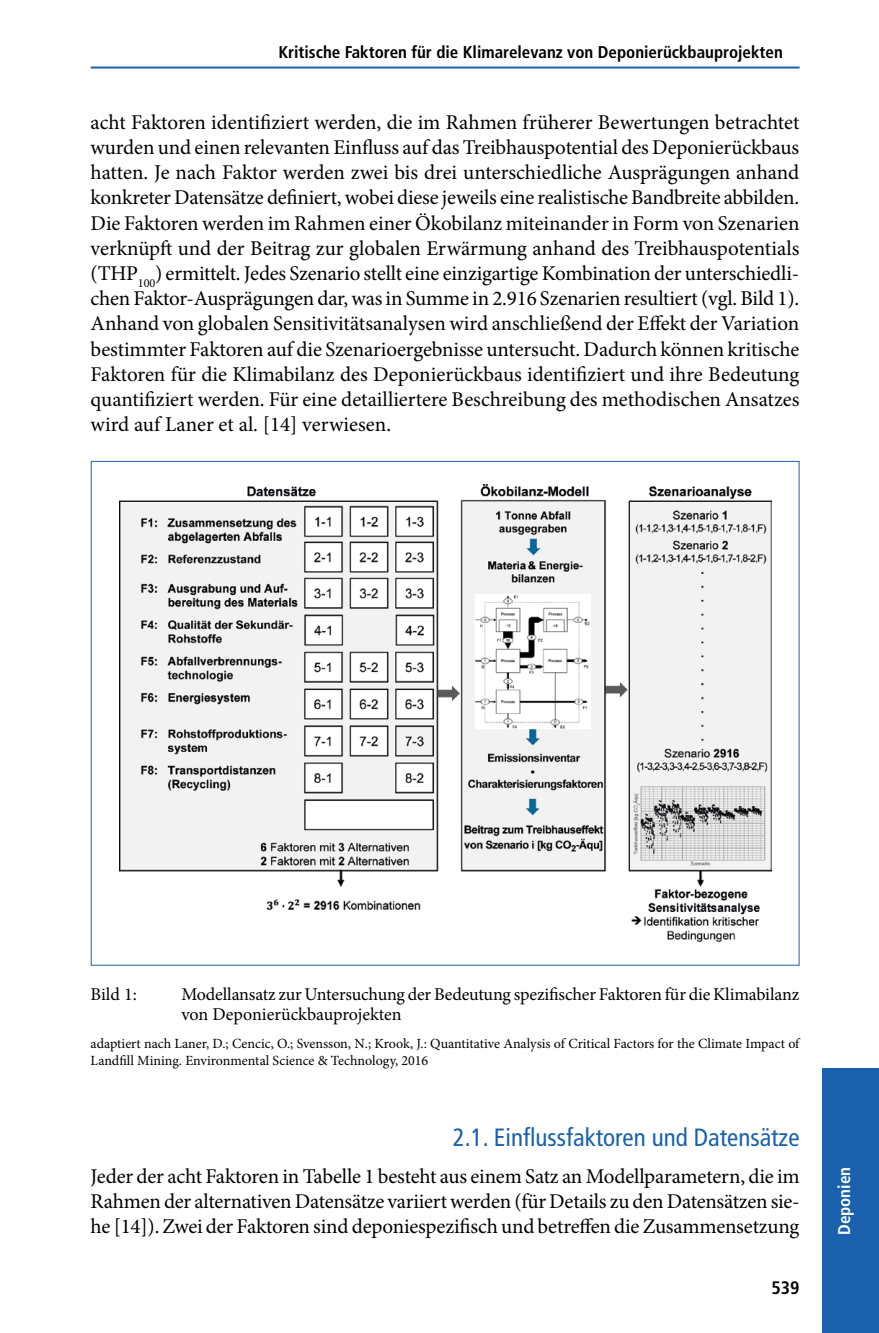
<style>
.page{position:relative;width:879px;height:1333px;background:#fff}
.page>*{position:absolute;margin:0;border:0;box-sizing:border-box;transform-origin:0 0}
.t1{font:condensed 25px "Frutiger";color:#1961ac}
.t2{font:21px/25.2px "Minion Pro";letter-spacing:-.005em;color:#000;text-align:justify}
.t3{font:18px/20px "Minion Pro";letter-spacing:-.01em;color:#000}
.t4{font:700 condensed 18px "Frutiger";color:#000}
.t5{font:700 condensed 17px "Frutiger";color:#000}
.t6{font:700 condensed 17px "Frutiger";color:#fff}
.t7{font:14px/16.8px "Minion Pro";color:#000}
</style>
<div class="page">
<hr style="left:91px;top:66px;width:708px;height:2px;background:#1961ac">
<div style="left:822px;top:1068px;width:57px;height:264px;background:#1961ac"></div>
<img style="left:119px;top:484px;width:652px;height:458px">
<p class="t5" style="left:278px;top:42px;width:506px">Kritische Faktoren für die Klimarelevanz von Deponierückbauprojekten</p>
<p class="t2" style="left:91px;top:109px;width:710px">acht Faktoren identifiziert werden, die im Rahmen früherer Bewertungen betrachtet wurden und einen relevanten Einfluss auf das Treibhauspotential des Deponierückbaus hatten. Je nach Faktor werden zwei bis drei unterschiedliche Ausprägungen anhand konkreter Datensätze definiert, wobei diese jeweils eine realistische Bandbreite abbilden.<br>Die Faktoren werden im Rahmen einer Ökobilanz miteinander in Form von Szenarien verknüpft und der Beitrag zur globalen Erwärmung anhand des Treibhauspotentials (THP<sub>100</sub>) ermittelt. Jedes Szenario stellt eine einzigartige Kombination der unterschiedli&shy;chen Faktor-Ausprägungen dar, was in Summe in 2.916 Szenarien resultiert (vgl. Bild 1).<br>Anhand von globalen Sensitivitätsanalysen wird anschließend der Effekt der Variation bestimmter Faktoren auf die Szenarioergebnisse untersucht. Dadurch können kritische Faktoren für die Klimabilanz des Deponierückbaus identifiziert und ihre Bedeutung quantifiziert werden. Für eine detailliertere Beschreibung des methodischen Ansatzes wird auf Laner et al. [14] verwiesen.</p>
<p class="t3" style="left:91px;top:984px;width:48px">Bild 1:</p>
<p class="t3" style="left:181px;top:984px;width:619px">Modellansatz zur Untersuchung der Bedeutung spezifischer Faktoren für die Klimabilanz von Deponierückbauprojekten</p>
<p class="t7" style="left:91px;top:1035px;width:710px">adaptiert nach Laner, D.; Cencic, O.; Svensson, N.; Krook, J.: Quantitative Analysis of Critical Factors for the Climate Impact of<br>Landfill Mining. Environmental Science &amp; Technology, 2016</p>
<p class="t1" style="left:453px;top:1122px;width:348px">2.1. Einflussfaktoren und Datensätze</p>
<p class="t2" style="left:91px;top:1163px;width:710px">Jeder der acht Faktoren in Tabelle 1 besteht aus einem Satz an Modellparametern, die im Rahmen der alternativen Datensätze variiert werden (für Details zu den Datensätzen sie&shy;he [14]). Zwei der Faktoren sind deponiespezifisch und betreffen die Zusammensetzung</p>
<p class="t4" style="left:771px;top:1276px;width:30px">539</p>
<p class="t6" style="left:834px;top:1234px;width:70px;rotate:-90deg">Deponien</p>
</div>
